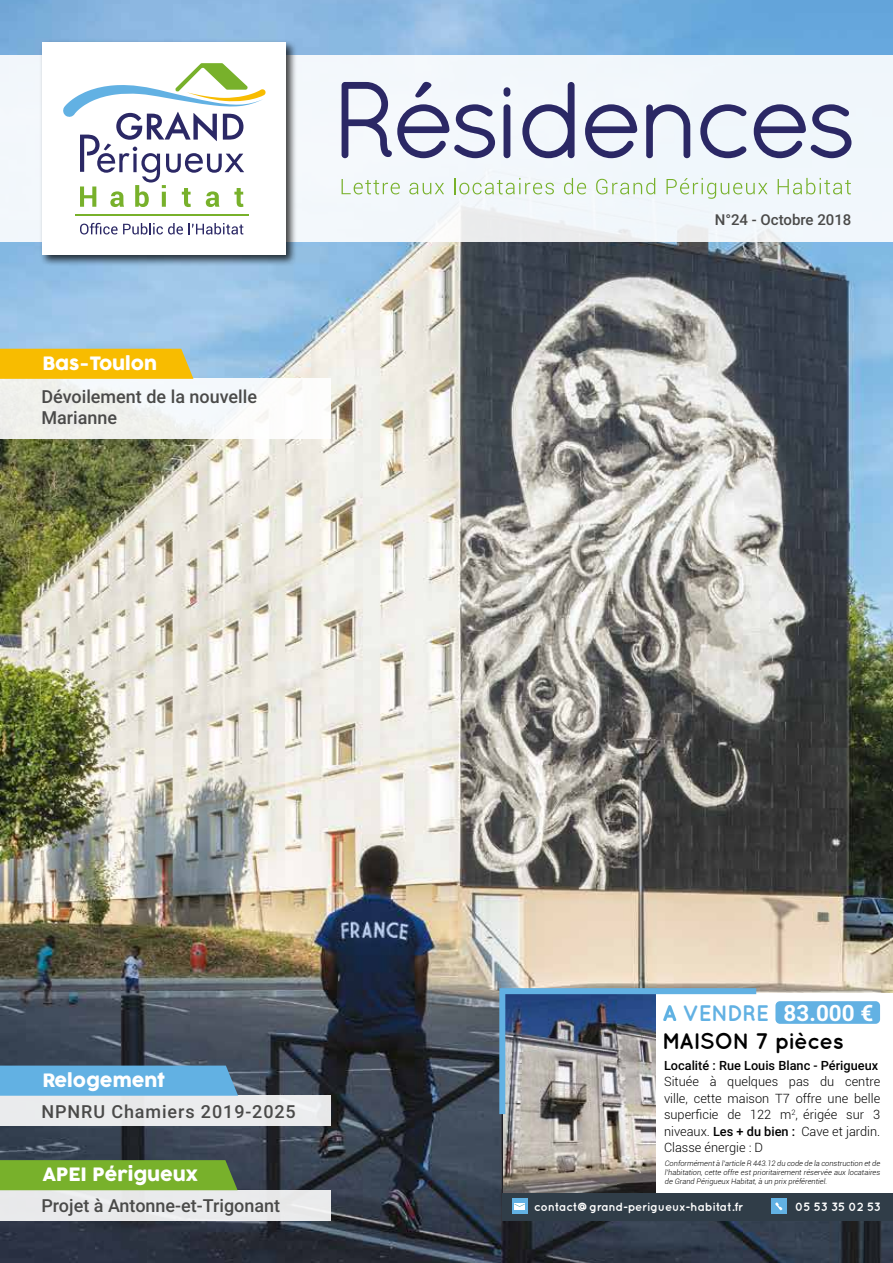
<style>
.page{position:relative;width:893px;height:1263px;background:#fff}
.page>*{position:absolute;margin:0;border:0;box-sizing:border-box;transform-origin:0 0}
.t1{font:700 22.5px "Quicksand";letter-spacing:-.02em;color:#000}
.t2{font:700 22.5px "Quicksand";letter-spacing:-.04em;color:#62b1e3}
.t3{font:700 22.5px "Roboto";color:#fff}
.t4{font:700 22.2px "Quicksand";color:#3aaedc}
.t5{font:500 18px/21.6px "Roboto";color:#4a4a49}
.t6{font:18px "Cocogoose";color:#fff}
.t7{font:500 18px "Roboto";letter-spacing:.05em;color:#4a4a49}
.t8{font:500 15px "Roboto";color:#4a4a49}
.t9{font:300 12.75px/16.5px "Roboto";color:#000;text-align:justify}
.t10{font:500 12.75px "Roboto";color:#000}
.t11{font:700 12px "Quicksand";letter-spacing:-.02em;color:#fff}
.t12{font:italic 300 7.5px/9px "Roboto";color:#000;text-align:justify}
.s1{font-weight:500}
</style>
<div class="page">
<img style="left:0;top:0;width:893px;height:1263px">
<div style="left:0;top:56px;width:893px;height:186px;background:#f2f7fc"></div>
<div style="left:39px;top:39px;width:259px;height:228px;background:#000;opacity:.75"></div>
<div style="left:43px;top:43px;width:243px;height:212px;background:#fff"></div>
<hr style="left:75px;top:214px;width:174px;height:2px;background:#78b12b">
<svg style="left:63px;top:63px;width:203px;height:144px"></svg>
<svg style="left:80px;top:223px;width:163px;height:11px"></svg>
<svg style="left:342px;top:82px;width:153px;height:76px"></svg>
<div style="left:504px;top:104px;width:6px;height:54px;background:#2b2865;border-radius:3px"></div>
<div style="left:504px;top:87px;width:6px;height:10px;background:#2b2865;border-radius:3px"></div>
<svg style="left:522px;top:82px;width:53px;height:76px"></svg>
<svg style="left:585px;top:104px;width:52px;height:54px"></svg>
<svg style="left:646px;top:104px;width:44px;height:54px"></svg>
<svg style="left:700px;top:104px;width:46px;height:54px"></svg>
<svg style="left:754px;top:104px;width:97px;height:54px"></svg>
<svg style="left:342px;top:179px;width:58px;height:15px"></svg>
<svg style="left:409px;top:183px;width:35px;height:11px"></svg>
<svg style="left:454px;top:178px;width:100px;height:16px"></svg>
<svg style="left:564px;top:178px;width:22px;height:16px"></svg>
<svg style="left:596px;top:178px;width:59px;height:16px"></svg>
<svg style="left:666px;top:178px;width:101px;height:21px"></svg>
<svg style="left:778px;top:178px;width:73px;height:16px"></svg>
<div style="left:504px;top:993px;width:389px;height:227px;background:#fff"></div>
<img style="left:504px;top:1114px;width:151px;height:79px">
<div style="left:503px;top:1193px;width:390px;height:27px;background:#303d48"></div>
<div style="left:771px;top:1198px;width:16px;height:16px;background:#62b1e3"></div>
<svg style="left:775px;top:1202px;width:7px;height:8px"></svg>
<div style="left:512px;top:1198px;width:15px;height:16px;background:#62b1e3"></div>
<div style="left:514px;top:1203px;width:11px;height:6px;background:#fff"></div>
<svg style="left:514px;top:1204px;width:11px;height:3px"></svg>
<svg style="left:499px;top:988px;width:257px;height:126px"></svg>
<div style="left:775px;top:1001px;width:105px;height:23px;background:#62b1e3;border-radius:4px"></div>
<div style="left:0;top:1190px;width:330px;height:30px;background:#e9eaec"></div>
<div style="left:0;top:1160px;width:238px;height:30px;background:#78b12b"></div>
<div style="left:0;top:378px;width:330px;height:60px;background:linear-gradient(to right,#ecedea,#fdfeff)"></div>
<div style="left:0;top:349px;width:193px;height:30px;background:#f8bc00"></div>
<div style="left:0;top:1096px;width:330px;height:30px;background:#ebeced"></div>
<svg style="left:0;top:1065px;width:238px;height:31px;background:#62addd"></svg>
<h3 class="t6" style="left:43px;top:351px;width:116px">Bas-Toulon</h3>
<h3 class="t5" style="left:41px;top:385px;width:217px">Dévoilement de la nouvelle<br>Marianne</h3>
<h3 class="t6" style="left:43px;top:1068px;width:124px">Relogement</h3>
<h3 class="t7" style="left:41px;top:1098px;width:256px">NPNRU Chamiers 2019-2025</h3>
<h3 class="t6" style="left:43px;top:1162px;width:157px">APEI Périgueux</h3>
<h3 class="t5" style="left:41px;top:1194px;width:240px">Projet à Antonne-et-Trigonant</h3>
<h3 class="t8" style="left:715px;top:209px;width:138px">N°24 - Octobre 2018</h3>
<h1 class="t3" style="left:784px;top:997px;width:91px">83.000 €</h1>
<h2 class="t4" style="left:663px;top:1000px;width:16px">A</h2>
<h1 class="t2" style="left:662px;top:999px;width:109px">A VENDRE</h1>
<h1 class="t1" style="left:662px;top:1027px;width:183px">MAISON 7 pièces</h1>
<h3 class="t10" style="left:664px;top:1056px;width:216px">Localité : Rue Louis Blanc - Périgueux</h3>
<h3 class="t9" style="left:664px;top:1073px;width:218px">Située à quelques pas du centre ville, cette maison T7 offre une belle superficie de 122 m<sup>2</sup>, érigée sur 3 niveaux. <span class="s1">Les + du bien :</span> Cave et jardin.<br>Classe énergie : D</h3>
<p class="t12" style="left:665px;top:1158px;width:217px">Conformément à l’article R 443.12 du code de la construction et de l’habitation, cette offre est prioritairement réservée aux locataires de Grand Périgueux Habitat, à un prix préférentiel.</p>
<h3 class="t11" style="left:534px;top:1199px;width:211px">contact@grand-perigueux-habitat.fr</h3>
<h3 class="t11" style="left:795px;top:1199px;width:88px">05 53 35 02 53</h3>
</div>
